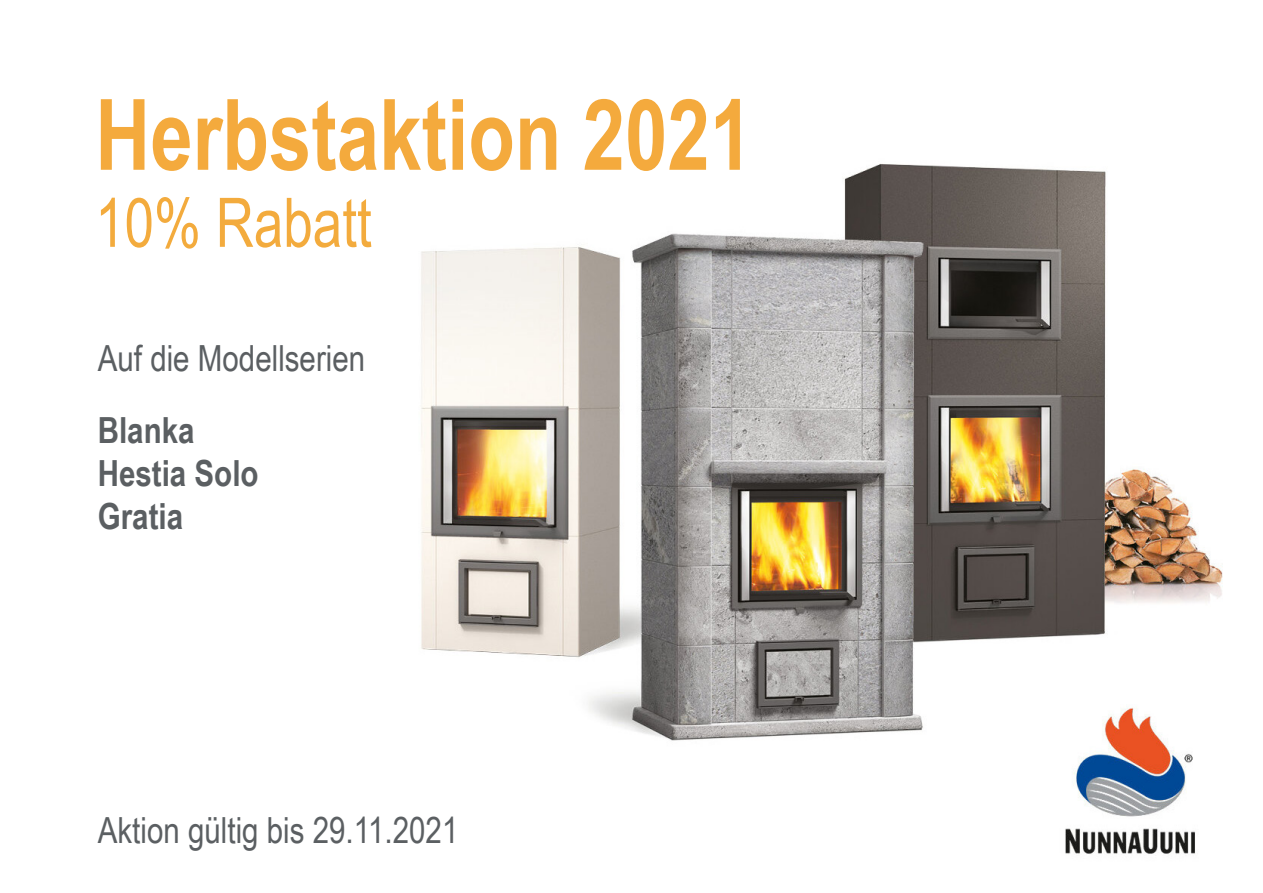
<style>
.page{position:relative;width:1263px;height:893px;background:#fff}
.page>*{position:absolute;margin:0;border:0;box-sizing:border-box;transform-origin:0 0}
.t1{font:700 98.55px "Arial Narrow";color:#f4aa3d;scale:.94 1}
.t2{font:68.4px "Arial Narrow";color:#f3ab3d;scale:.94 1}
.t3{font:36px "Arial Narrow";color:#5b5f62}
.t4{font:700 36px "Arial Narrow";color:#5b5f62}
</style>
<div class="page">
<img style="left:421px;top:164px;width:802px;height:690px">
<p class="t1" style="left:95px;top:60px;width:700px">Herbstaktion 2021</p>
<p class="t2" style="left:95px;top:173px;width:296px">10% Rabatt</p>
<p class="t3" style="left:98px;top:332px;width:269px">Auf die Modellserien</p>
<p class="t4" style="left:98px;top:403px;width:98px">Blanka</p>
<p class="t4" style="left:98px;top:446px;width:162px">Hestia Solo</p>
<p class="t4" style="left:98px;top:489px;width:87px">Gratia</p>
<p class="t3" style="left:98px;top:803px;width:362px">Aktion gültig bis 29.11.2021</p>
</div>
